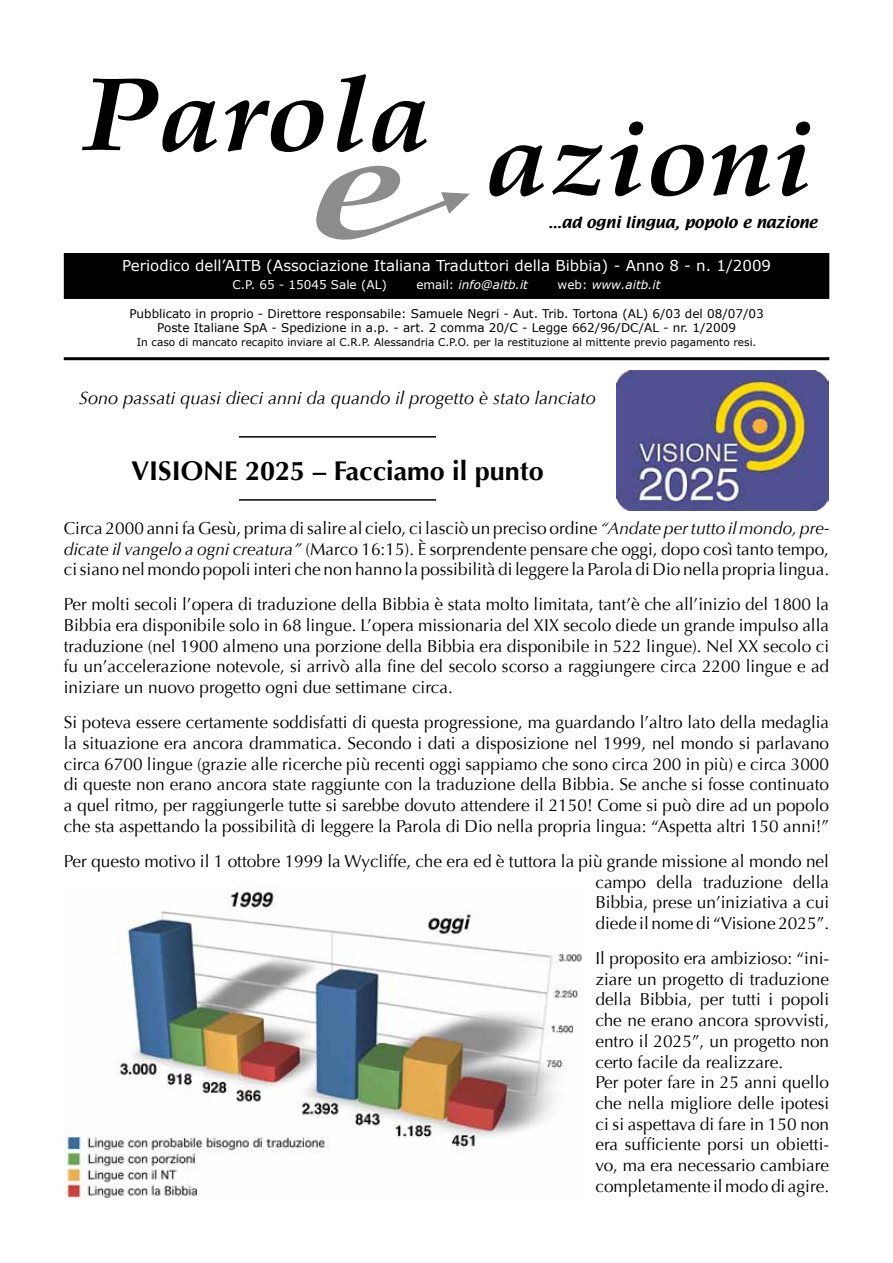
<style>
.page{position:relative;width:893px;height:1263px;background:#fff}
.page>*{position:absolute;margin:0;border:0;box-sizing:border-box;transform-origin:0 0}
.t1{font:italic 700 105px "Palatino";color:#000;scale:1.1 1}
.t2{font:700 27px "Optima";color:#000}
.t3{font:italic 18px "Optima";color:#000}
.t4{font:17.25px/20.7px "Optima";color:#000;text-align:justify}
.t5{font:15px "Verdana";color:#fff}
.t6{font:13.5px "Textile";color:#000;scale:1.1 1}
.t7{font:12px/14.4px "Verdana";color:#000;text-align:center}
.t8{font:italic 12px "Verdana";color:#fff}
.t9{font:12px "Verdana";color:#fff}
.t10{font:10.5px "Verdana";color:#000}
.s1{font-style:normal}
.s2{font-style:italic}
</style>
<div class="page">
<div style="left:65px;top:254px;width:764px;height:44px;background:#000"></div>
<div style="left:64px;top:253px;width:765px;height:46px;border:2px solid #000"></div>
<hr style="left:64px;top:357px;width:765px;height:3px;background:#000">
<hr style="left:239px;top:436px;width:197px;height:2px;background:#000">
<hr style="left:239px;top:499px;width:197px;height:2px;background:#000">
<img style="left:616px;top:371px;width:213px;height:140px">
<img style="left:64px;top:891px;width:518px;height:308px">
<svg style="left:385px;top:192px;width:85px;height:36px"></svg>
<h1 class="t1" style="left:81px;top:31px;width:321px">Parola</h1>
<h1 class="t1" style="left:485px;top:75px;width:299px">azioni</h1>
<p class="t6" style="left:548px;top:213px;width:246px">...ad ogni lingua, popolo e nazione</p>
<p class="t5" style="left:122px;top:256px;width:650px">Periodico dell’AITB (Associazione Italiana Traduttori della Bibbia) - Anno 8 - n. 1/2009</p>
<p class="t9" style="left:233px;top:277px;width:156px">C.P. 65 - 15045 Sale (AL)</p>
<p class="t8" style="left:416px;top:277px;width:113px"><span class="s1">email:</span> info@aitb.it</p>
<p class="t8" style="left:558px;top:277px;width:104px"><span class="s1">web:</span> www.aitb.it</p>
<p class="t7" style="left:129px;top:306px;width:636px">Pubblicato in proprio - Direttore responsabile: Samuele Negri - Aut. Trib. Tortona (AL) 6/03 del 08/07/03<br>Poste Italiane SpA - Spedizione in a.p. - art. 2 comma 20/C - Legge 662/96/DC/AL - nr. 1/2009</p>
<p class="t10" style="left:137px;top:336px;width:621px">In caso di mancato recapito inviare al C.R.P. Alessandria C.P.O. per la restituzione al mittente previo pagamento resi.</p>
<p class="t3" style="left:79px;top:387px;width:518px">Sono passati quasi dieci anni da quando il progetto è stato lanciato</p>
<h2 class="t2" style="left:131px;top:455px;width:414px">VISIONE 2025 – Facciamo il punto</h2>
<p class="t4" style="left:64px;top:518px;width:767px">Circa 2000 anni fa Gesù, prima di salire al cielo, ci lasciò un preciso ordine <span class="s2">“Andate per tutto il mondo, pre&shy;dicate il vangelo a ogni creatura”</span> (Marco 16:15). È sorprendente pensare che oggi, dopo così tanto tempo, ci siano nel mondo popoli interi che non hanno la possibilità di leggere la Parola di Dio nella propria lingua.</p>
<p class="t4" style="left:64px;top:594px;width:767px">Per molti secoli l’opera di traduzione della Bibbia è stata molto limitata, tant’è che all’inizio del 1800 la Bibbia era disponibile solo in 68 lingue. L’opera missionaria del XIX secolo diede un grande impulso alla traduzione (nel 1900 almeno una porzione della Bibbia era disponibile in 522 lingue). Nel XX secolo ci fu un’accelerazione notevole, si arrivò alla fine del secolo scorso a raggiungere circa 2200 lingue e ad iniziare un nuovo progetto ogni due settimane circa.</p>
<p class="t4" style="left:64px;top:712px;width:767px">Si poteva essere certamente soddisfatti di questa progressione, ma guardando l’altro lato della medaglia la situazione era ancora drammatica. Secondo i dati a disposizione nel 1999, nel mondo si parlavano circa 6700 lingue (grazie alle ricerche più recenti oggi sappiamo che sono circa 200 in più) e circa 3000 di queste non erano ancora state raggiunte con la traduzione della Bibbia. Se anche si fosse continuato a quel ritmo, per raggiungerle tutte si sarebbe dovuto attendere il 2150! Come si può dire ad un popolo che sta aspettando la possibilità di leggere la Parola di Dio nella propria lingua: “Aspetta altri 150 anni!”</p>
<p class="t4" style="left:595px;top:851px;width:235px;text-indent:-532px">Per questo motivo il 1 ottobre 1999 la Wycliffe, che era ed è tuttora la più grande missione al mondo nel campo della traduzione della Bibbia, prese un’iniziativa a cui diede il nome di “Visione 2025”.</p>
<p class="t4" style="left:595px;top:948px;width:235px;text-align:left">Il proposito era ambizioso: “ini&shy;ziare un progetto di traduzione della Bibbia, per tutti i popoli che ne erano ancora sprovvisti, entro il 2025”, un progetto non certo facile da realizzare.<br>Per poter fare in 25 anni quello che nella migliore delle ipotesi ci si aspettava di fare in 150 non era sufficiente porsi un obietti&shy;vo, ma era necessario cambiare completamente il modo di agire.</p>
</div>
